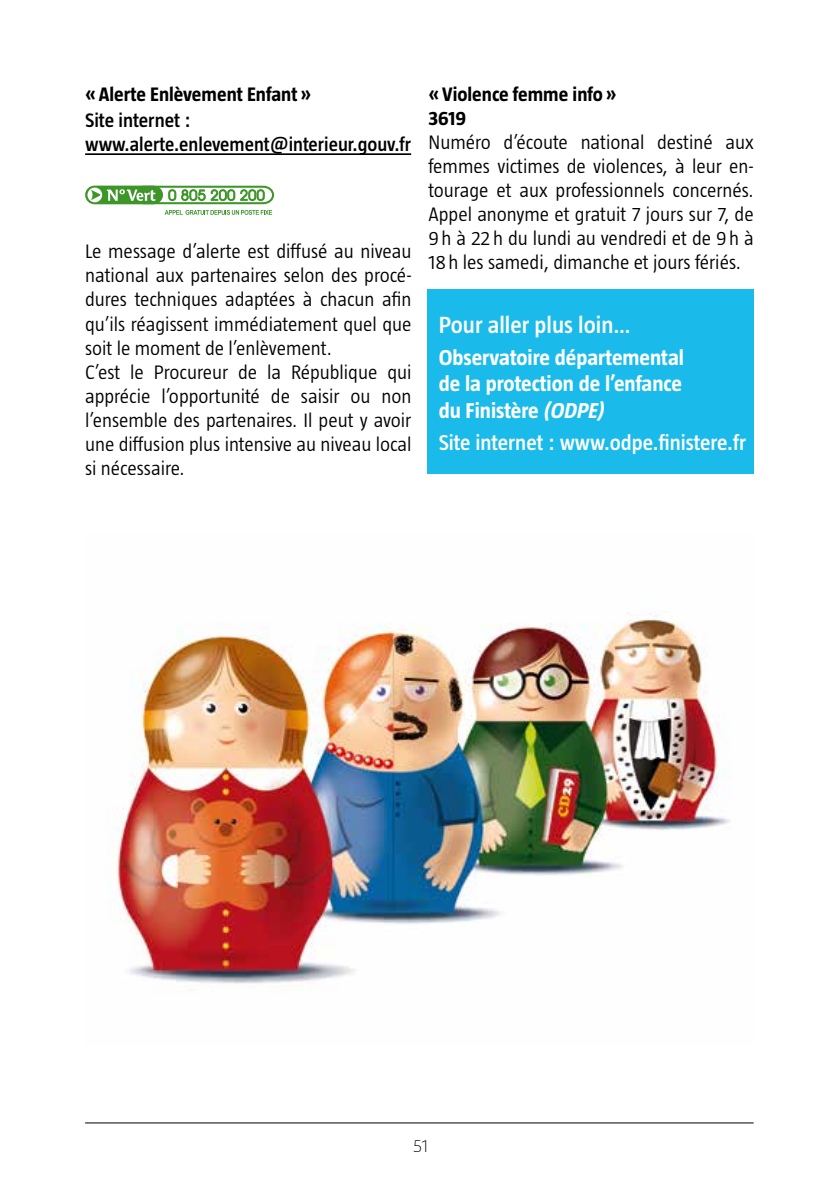
<style>
.page{position:relative;width:840px;height:1191px;background:#fff}
.page>*{position:absolute;margin:0;border:0;box-sizing:border-box;transform-origin:0 0}
.t1{font:600 24px "Taz";color:#fff}
.t2{font:700 22px/26.4px "Taz";color:#fff;text-align:justify}
.t3{font:600 22px "Taz";color:#fff}
.t4{font:300 20px/24px "Taz";color:#000}
.t5{font:600 20px/24px "Taz";color:#000}
.t6{font:700 20px/24px "Taz";color:#000}
.t7{font:200 18px "Taz";color:#000}
.t8{font:14.4px "Avant Garde IT Cby BT";letter-spacing:.005em;color:#3e9629}
.s1{font-style:italic}
</style>
<div class="page">
<hr style="left:85px;top:1122px;width:668px;height:1px;background:#000">
<svg style="left:85px;top:185px;width:189px;height:30px"></svg>
<hr style="left:85px;top:153px;width:326px;height:2px;background:#000">
<div style="left:427px;top:289px;width:326px;height:185px;background:#1abbea"></div>
<img style="left:113px;top:613px;width:617px;height:378px">
<p class="t6" style="left:85px;top:82px;width:227px">«Alerte Enlèvement Enfant»</p>
<p class="t5" style="left:85px;top:108px;width:327px">Site internet : www.alerte.enlevement@interieur.gouv.fr</p>
<p class="t8" style="left:168px;top:186px;width:98px">0 805 200 200</p>
<p class="t4" style="left:85px;top:239px;width:328px">Le message d’alerte est diffusé au niveau national aux partenaires selon des procé&shy;dures techniques adaptées à chacun afin qu’ils réagissent immédiatement quel que soit le moment de l’enlèvement.<br>C’est le Procureur de la République qui apprécie l’opportunité de saisir ou non l’ensemble des partenaires. Il peut y avoir une diffusion plus intensive au niveau local si nécessaire.</p>
<p class="t6" style="left:428px;top:82px;width:189px">«Violence femme info»<br>3619</p>
<p class="t4" style="left:428px;top:130px;width:326px;text-align:justify">Numéro d’écoute national destiné aux femmes victimes de violences, à leur en&shy;tourage et aux professionnels concernés.<br>Appel anonyme et gratuit 7 jours sur 7, de 9h à 22 h du lundi au vendredi et de 9h à 18h les samedi, dimanche et jours fériés.</p>
<p class="t1" style="left:438px;top:311px;width:193px">Pour aller plus loin…</p>
<p class="t2" style="left:438px;top:344px;width:246px">Observatoire départemental de la protection de l’enfance du Finistère <span class="s1">(ODPE)</span></p>
<p class="t3" style="left:438px;top:430px;width:308px">Site internet : www.odpe.finistere.fr</p>
<p class="t7" style="left:413px;top:1135px;width:16px">51</p>
</div>
